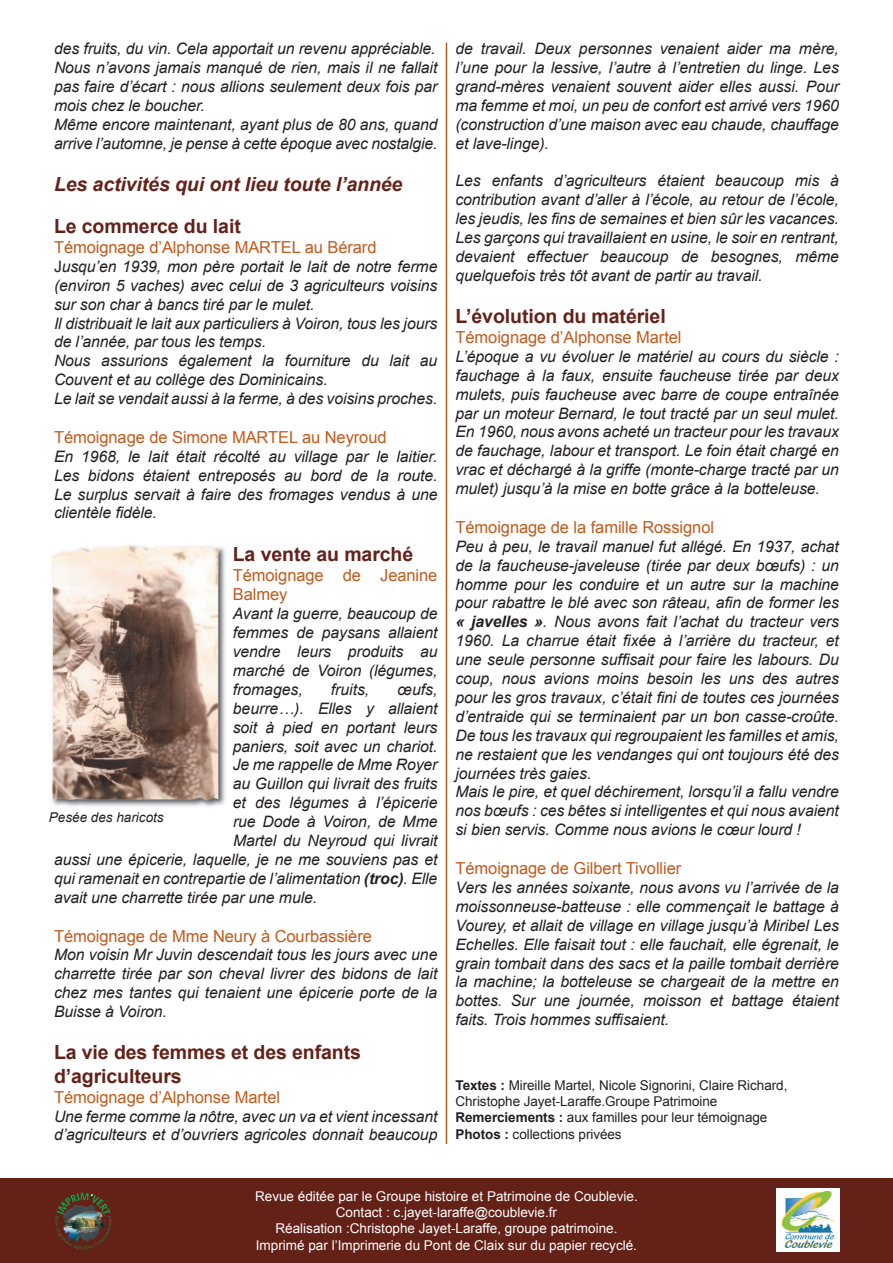
<style>
.page{position:relative;width:893px;height:1263px;background:#fff}
.page>*{position:absolute;margin:0;border:0;box-sizing:border-box;transform-origin:0 0}
.t1{font:700 19.5px/23.4px "Arial";letter-spacing:-.005em;color:#642118}
.t2{font:italic 700 19.5px "Arial";letter-spacing:-.005em;color:#642118}
.t3{font:16.5px/19.8px "Arial";letter-spacing:-.005em;color:#c05a1e}
.t4{font:italic 15.75px/18.9px "Arial";letter-spacing:-.005em;color:#231f20;text-align:justify}
.t5{font:13.5px/16.2px "Arial";color:#fff;text-align:center}
.t6{font:13.5px/16.2px "Arial";letter-spacing:-.005em;color:#231f20}
.t7{font:italic 13.5px "Arial";color:#231f20}
.s1{font-style:normal}
.s2{font-weight:700}
</style>
<div class="page">
<div style="left:0;top:1179px;width:893px;height:84px;background:#642118"></div>
<hr style="left:446px;top:43px;width:1px;height:1101px;background:#c05a1e">
<img style="left:55px;top:1192px;width:57px;height:58px">
<div style="left:776px;top:1188px;width:63px;height:64px;background:#fff"></div>
<img style="left:782px;top:1192px;width:51px;height:55px">
<img style="left:52px;top:546px;width:173px;height:261px">
<img style="left:53px;top:545px;width:166px;height:255px">
<p class="t4" style="left:54px;top:39px;width:385px;text-align:left">des fruits, du vin. Cela apportait un revenu appréciable.<br>Nous n’avons jamais manqué de rien, mais il ne fallait pas faire d’écart : nous allions seulement deux fois par mois chez le boucher.<br>Même encore maintenant, ayant plus de 80 ans, quand arrive l’automne, je pense à cette époque avec nostalgie.</p>
<p class="t2" style="left:54px;top:171px;width:350px">Les activités qui ont lieu toute l’année</p>
<p class="t1" style="left:54px;top:215px;width:188px">Le commerce du lait</p>
<p class="t3" style="left:54px;top:237px;width:324px">Témoignage d’Alphonse MARTEL au Bérard</p>
<p class="t4" style="left:54px;top:257px;width:385px;text-align:left"><span class="s1">J</span>usqu’en 1939, mon père portait le lait de notre ferme (environ 5 vaches) avec celui de 3 agriculteurs voisins sur son char à bancs tiré par le mulet.<br>Il distribuait le lait aux particuliers à Voiron, tous les jours de l’année, par tous les temps.<br>Nous assurions également la fourniture du lait au Couvent et au collège des Dominicains.<br>Le lait se vendait aussi à la ferme, à des voisins proches.</p>
<p class="t3" style="left:54px;top:427px;width:334px">Témoignage de Simone MARTEL au Neyroud</p>
<p class="t4" style="left:54px;top:447px;width:385px">En 1968, le lait était récolté au village par le laitier.<br>Les bidons étaient entreposés au bord de la route.<br>Le surplus servait à faire des fromages vendus à une clientèle fidèle.</p>
<p class="t1" style="left:233px;top:543px;width:182px">La vente au marché</p>
<p class="t3" style="left:233px;top:565px;width:206px">Témoignage de Jeanine<br>Balmey</p>
<p class="t4" style="left:233px;top:604px;width:206px">Avant la guerre, beaucoup de femmes de paysans allaient vendre leurs produits au marché de Voiron (légumes, fromages,</p>
<p class="t4" style="left:331px;top:680px;width:40px">fruits,</p>
<p class="t4" style="left:397px;top:680px;width:42px">œufs,</p>
<p class="t4" style="left:233px;top:699px;width:206px">beurre…). Elles y allaient</p>
<p class="t4" style="left:233px;top:718px;width:206px">soit à pied en portant leurs</p>
<p class="t4" style="left:233px;top:737px;width:206px">paniers, soit avec un chariot.</p>
<p class="t4" style="left:233px;top:756px;width:206px">Je me rappelle de Mme Royer</p>
<p class="t4" style="left:233px;top:775px;width:206px">au Guillon qui livrait des fruits</p>
<p class="t4" style="left:233px;top:793px;width:206px">et des légumes à l’épicerie</p>
<p class="t4" style="left:233px;top:812px;width:206px">rue Dode à Voiron, de Mme</p>
<p class="t4" style="left:233px;top:831px;width:206px">Martel du Neyroud qui livrait</p>
<p class="t4" style="left:54px;top:850px;width:385px">aussi une épicerie, laquelle, je ne me souviens pas et</p>
<p class="t4" style="left:54px;top:869px;width:385px">qui ramenait en contrepartie de l’alimentation <span class="s2">(troc)</span>. Elle</p>
<p class="t4" style="left:54px;top:888px;width:265px">avait une charrette tirée par une mule.</p>
<p class="t3" style="left:54px;top:926px;width:319px">Témoignage de Mme Neury à Courbassière</p>
<p class="t4" style="left:54px;top:946px;width:385px">Mon voisin Mr Juvin descendait tous les jours avec une charrette tirée par son cheval livrer des bidons de lait chez mes tantes qui tenaient une épicerie porte de la Buisse à Voiron.</p>
<p class="t1" style="left:54px;top:1041px;width:308px">La vie des femmes et des enfants d’agriculteurs</p>
<p class="t3" style="left:54px;top:1087px;width:228px">Témoignage d’Alphonse Martel</p>
<p class="t4" style="left:54px;top:1107px;width:385px">Une ferme comme la nôtre, avec un va et vient incessant d’agriculteurs et d’ouvriers agricoles donnait beaucoup</p>
<p class="t7" style="left:49px;top:809px;width:116px">Pesée des haricots</p>
<p class="t4" style="left:455px;top:39px;width:385px">de travail. Deux personnes venaient aider ma mère, l’une pour la lessive, l’autre à l’entretien du linge. Les grand-mères venaient souvent aider elles aussi. Pour ma femme et moi, un peu de confort est arrivé vers 1960 (construction d’une maison avec eau chaude, chauffage et lave-linge).</p>
<p class="t4" style="left:455px;top:172px;width:385px">Les enfants d’agriculteurs étaient beaucoup mis à contribution avant d’aller à l’école, au retour de l’école, les jeudis, les fins de semaines et bien sûr les vacances.<br>Les garçons qui travaillaient en usine, le soir en rentrant, devaient effectuer beaucoup de besognes, même quelquefois très tôt avant de partir au travail.</p>
<p class="t1" style="left:455px;top:305px;width:212px">L’évolution du matériel</p>
<p class="t3" style="left:455px;top:327px;width:228px">Témoignage d’Alphonse Martel</p>
<p class="t4" style="left:455px;top:347px;width:385px">L’époque a vu évoluer le matériel au cours du siècle : fauchage à la faux, ensuite faucheuse tirée par deux mulets, puis faucheuse avec barre de coupe entraînée par un moteur Bernard, le tout tracté par un seul mulet.<br>En 1960, nous avons acheté un tracteur pour les travaux de fauchage, labour et transport. Le foin était chargé en vrac et déchargé à la griffe (monte-charge tracté par un mulet) jusqu’à la mise en botte grâce à la botteleuse.</p>
<p class="t3" style="left:455px;top:517px;width:260px">Témoignage de la famille Rossignol</p>
<p class="t4" style="left:455px;top:537px;width:385px;text-align:left">Peu à peu, le travail manuel fut allégé. en 1937, achat de la faucheuse-javeleuse (tirée par deux bœufs) : un homme pour les conduire et un autre sur la machine pour rabattre le blé avec son râteau, afin de former les <span class="s2">« javelles »</span>. Nous avons fait l’achat du tracteur vers 1960. La charrue était fixée à l’arrière du tracteur, et une seule personne suffisait pour faire les labours. Du coup, nous avions moins besoin les uns des autres pour les gros travaux, c’était fini de toutes ces journées d’entraide qui se terminaient par un bon casse-croûte.<br>De tous les travaux qui regroupaient les familles et amis, ne restaient que les vendanges qui ont toujours été des journées très gaies.<br>Mais le pire, et quel déchirement, lorsqu’il a fallu vendre nos bœufs : ces bêtes si intelligentes et qui nous avaient si bien servis. Comme nous avions le cœur lourd !</p>
<p class="t3" style="left:455px;top:858px;width:227px">Témoignage de Gilbert Tivollier</p>
<p class="t4" style="left:455px;top:878px;width:385px">Vers les années soixante, nous avons vu l’arrivée de la moissonneuse-batteuse : elle commençait le battage à Vourey, et allait de village en village jusqu’à Miribel Les Echelles. Elle faisait tout : elle fauchait, elle égrenait, le grain tombait dans des sacs et la paille tombait derrière la machine; la botteleuse se chargeait de la mettre en bottes. Sur une journée, moisson et battage étaient faits. Trois hommes suffisaient.</p>
<p class="t6" style="left:455px;top:1077px;width:333px"><span class="s2">Textes :</span> Mireille Martel, Nicole Signorini, Claire Richard, Christophe Jayet-Laraffe.Groupe Patrimoine <span class="s2">Remerciements :</span> aux familles pour leur témoignage <span class="s2">Photos :</span> collections privées</p>
<p class="t5" style="left:255px;top:1188px;width:384px">Revue éditée par le Groupe histoire et Patrimoine de Coublevie.<br>Contact : c.jayet-laraffe@coublevie.fr<br>Réalisation :Christophe Jayet-Laraffe, groupe patrimoine.<br>Imprimé par l’Imprimerie du Pont de Claix sur du papier recyclé.</p>
</div>
